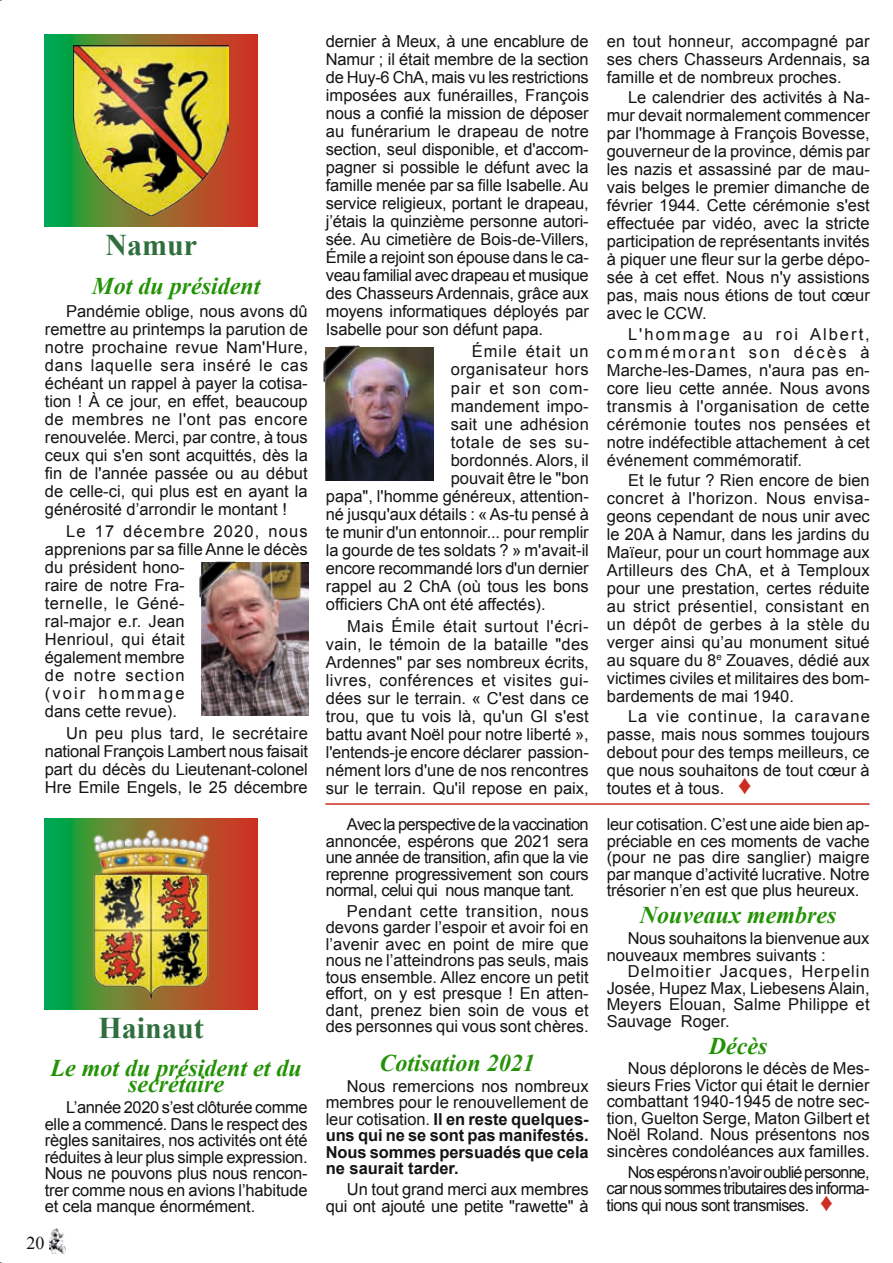
<style>
.page{position:relative;width:893px;height:1263px;background:#fff}
.page>*{position:absolute;margin:0;border:0;box-sizing:border-box;transform-origin:0 0}
.t1{font:700 30px "Times New Roman";color:#2f6f3e}
.t2{font:italic 700 24px "Times New Roman";color:#249207}
.t3{font:18px "Times New Roman";color:#131413}
.t4{font:16.5px/18px "Arial";color:#131413;text-align:justify}
.t5{font:700 16.5px/16.5px "Arial";letter-spacing:-.005em;color:#131413;text-align:justify}
.t6{font:16.5px "Arial";letter-spacing:.03em;color:#131413}
.t7{font:16.5px "Arial";letter-spacing:.04em;color:#131413}
.t8{font:16.5px "Arial";letter-spacing:.05em;color:#131413}
.t9{font:16.5px "Arial";letter-spacing:.055em;color:#131413}
.s1{font-weight:400}
.s2{font-weight:700;font-style:italic;font-size:27px;color:#cc2d22}
.s3{font-size:25.5px;color:#cc2d22}
</style>
<div class="page">
<img style="left:50px;top:1228px;width:16px;height:25px">
<svg style="left:45px;top:818px;width:212px;height:191px;background:#6c6e36"></svg>
<img style="left:74px;top:829px;width:154px;height:170px">
<svg style="left:45px;top:35px;width:213px;height:191px;background:#6d6d35"></svg>
<img style="left:74px;top:46px;width:154px;height:170px">
<img style="left:202px;top:562px;width:106px;height:153px">
<img style="left:199px;top:561px;width:63px;height:63px">
<img style="left:325px;top:348px;width:109px;height:132px">
<img style="left:323px;top:345px;width:63px;height:64px">
<hr style="left:325px;top:803px;width:545px;height:2px;background:#cc2d22">
<h1 class="t1" style="left:105px;top:223px;width:93px">Namur</h1>
<h2 class="t2" style="left:92px;top:270px;width:170px">Mot du président</h2>
<p class="t4" style="left:45px;top:302px;width:265px;text-indent:21px">Pandémie oblige, nous avons dû remettre au printemps la parution de notre prochaine revue Nam'Hure, dans laquelle sera inséré le cas échéant un rappel à payer la cotisa&shy;tion ! À ce jour, en effet, beaucoup de membres ne l'ont pas encore renouvelée. Merci, par contre, à tous ceux qui s'en sont acquittés, dès la fin de l'année passée ou au début de celle‑ci, qui plus est en ayant la générosité d’arrondir le montant !</p>
<p class="t4" style="left:45px;top:522px;width:264px;text-align:left;text-indent:21px">Le 17 décembre 2020, nous apprenions par sa fille Anne le décès du président hono-<br>raire de notre Fra-<br>ternelle, le Géné-<br>ral-major e.r. Jean<br>Henrioul, qui était<br>également membre<br>de notre section<br>(voir hommage<br>dans cette revue).</p>
<p class="t4" style="left:45px;top:724px;width:265px;text-indent:21px">Un peu plus tard, le secrétaire national François Lambert nous faisait part du décès du Lieutenant-colonel Hre Emile Engels, le 25 décembre</p>
<h1 class="t1" style="left:99px;top:1006px;width:107px">Hainaut</h1>
<h2 class="t2" style="left:51px;top:1051px;width:253px">Le mot du président et du</h2>
<h2 class="t2" style="left:128px;top:1067px;width:97px">secrétaire</h2>
<p class="t4" style="left:45px;top:1099px;width:264px;line-height:16.5px;text-indent:21px">L’année 2020 s’est clôturée comme elle a commencé. Dans le respect des règles sanitaires, nos activités ont été réduites à leur plus simple expression.<br>Nous ne pouvons plus nous rencon&shy;trer comme nous en avions l’habitude et cela manque énormément.</p>
<p class="t3" style="left:27px;top:1230px;width:19px">20</p>
<p class="t4" style="left:326px;top:32px;width:265px">dernier à Meux, à une encablure de Namur ; il était membre de la section de Huy-6 ChA, mais vu les restrictions imposées aux funérailles, François nous a confié la mission de déposer au funérarium le drapeau de notre section, seul disponible, et d'accom&shy;pagner si possible le défunt avec la famille menée par sa fille Isabelle. Au service religieux, portant le drapeau, j’étais la quinzième personne autori&shy;sée. Au cimetière de Bois-de-Villers, Émile a rejoint son épouse dans le ca&shy;veau familial avec drapeau et musique des Chasseurs Ardennais, grâce aux moyens informatiques déployés par Isabelle pour son défunt papa.</p>
<p class="t9" style="left:472px;top:340px;width:118px">Émile était un</p>
<p class="t6" style="left:451px;top:358px;width:140px">organisateur hors</p>
<p class="t8" style="left:451px;top:376px;width:140px">pair et son com-</p>
<p class="t4" style="left:451px;top:397px;width:140px">mandement impo-</p>
<p class="t4" style="left:451px;top:415px;width:140px">sait une adhésion</p>
<p class="t7" style="left:451px;top:430px;width:140px">totale de ses su-</p>
<p class="t4" style="left:451px;top:451px;width:140px">bordonnés. Alors, il</p>
<p class="t4" style="left:451px;top:469px;width:140px">pouvait être le "bon</p>
<p class="t4" style="left:326px;top:487px;width:264px">papa", l'homme généreux, attention-</p>
<p class="t4" style="left:326px;top:505px;width:264px">né jusqu'aux détails : «As-tu pensé à</p>
<p class="t4" style="left:326px;top:523px;width:264px">te munir d'un entonnoir... pour remplir</p>
<p class="t4" style="left:326px;top:541px;width:265px">la gourde de tes soldats ? » m'avait-il</p>
<p class="t4" style="left:326px;top:559px;width:264px">encore recommandé lors d'un dernier</p>
<p class="t4" style="left:326px;top:577px;width:264px">rappel au 2 ChA (où tous les bons</p>
<p class="t4" style="left:326px;top:595px;width:221px">officiers ChA ont été affectés).</p>
<p class="t4" style="left:326px;top:617px;width:264px;text-indent:21px">Mais Émile était surtout l'écri&shy;vain, le témoin de la bataille "des Ardennes" par ses nombreux écrits, livres, conférences et visites gui&shy;dées sur le terrain. « C'est dans ce trou, que tu vois là, qu'un GI s'est battu avant Noël pour notre liberté », l'entends-je encore déclarer passion&shy;nément lors d'une de nos rencontres sur le terrain. Qu'il repose en paix,</p>
<p class="t4" style="left:326px;top:816px;width:265px;line-height:16.5px;text-indent:21px">Avec la perspective de la vaccination annoncée, espérons que 2021 sera une année de transition, afin que la vie reprenne progressivement son cours normal, celui qui nous manque tant.</p>
<p class="t4" style="left:326px;top:903px;width:265px;line-height:16.5px;text-indent:21px">Pendant cette transition, nous devons garder l’espoir et avoir foi en l’avenir avec en point de mire que nous ne l’atteindrons pas seuls, mais tous ensemble. Allez encore un petit effort, on y est presque ! En atten&shy;dant, prenez bien soin de vous et des personnes qui vous sont chères.</p>
<h2 class="t2" style="left:379px;top:1046px;width:157px">Cotisation 2021</h2>
<p class="t5" style="left:326px;top:1078px;width:265px;text-indent:21px"><span class="s1">Nous remercions nos nombreux membres pour le renouvellement de leur cotisation.</span> Il en reste quelques&shy;uns qui ne se sont pas manifestés.<br>Nous sommes persuadés que cela ne saurait tarder.</p>
<p class="t4" style="left:326px;top:1181px;width:264px;line-height:16.5px;text-align:right">Un tout grand merci aux membres qui ont ajouté une petite "rawette" à</p>
<p class="t4" style="left:607px;top:32px;width:264px">en tout honneur, accompagné par ses chers Chasseurs Ardennais, sa famille et de nombreux proches.</p>
<p class="t4" style="left:607px;top:88px;width:265px;text-indent:21px">Le calendrier des activités à Na&shy;mur devait normalement commencer par l'hommage à François Bovesse, gouverneur de la province, démis par les nazis et assassiné par de mau&shy;vais belges le premier dimanche de février 1944. Cette cérémonie s'est effectuée par vidéo, avec la stricte participation de représentants invités à piquer une fleur sur la gerbe dépo&shy;sée à cet effet. Nous n'y assistions pas, mais nous étions de tout cœur avec le CCW.</p>
<p class="t4" style="left:607px;top:325px;width:265px;text-indent:21px">L'hommage au roi Albert, commémorant son décès à Marche‑les‑Dames, n'aura pas en&shy;core lieu cette année. Nous avons transmis à l'organisation de cette cérémonie toutes nos pensées et notre indéfectible attachement à cet événement commémoratif.</p>
<p class="t4" style="left:607px;top:471px;width:265px;text-indent:21px">Et le futur ? Rien encore de bien concret à l'horizon. Nous envisa&shy;geons cependant de nous unir avec le 20A à Namur, dans les jardins du Maïeur, pour un court hommage aux Artilleurs des ChA, et à Temploux pour une prestation, certes réduite au strict présentiel, consistant en un dépôt de gerbes à la stèle du verger ainsi qu’au monument situé au square du 8<sup>e</sup> Zouaves, dédié aux victimes civiles et militaires des bom&shy;bardements de mai 1940.</p>
<p class="t4" style="left:607px;top:707px;width:265px;text-indent:21px">La vie continue, la caravane passe, mais nous sommes toujours debout pour des temps meilleurs, ce que nous souhaitons de tout cœur à toutes et à tous. <span class="s2">♦</span></p>
<p class="t4" style="left:607px;top:816px;width:264px;line-height:16.5px">leur cotisation. C’est une aide bien ap&shy;préciable en ces moments de vache (pour ne pas dire sanglier) maigre par manque d’activité lucrative. Notre trésorier n’en est que plus heureux.</p>
<h2 class="t2" style="left:640px;top:898px;width:198px">Nouveaux membres</h2>
<p class="t4" style="left:607px;top:930px;width:264px;line-height:16.5px;text-indent:21px">Nous souhaitons la bienvenue aux nouveaux membres suivants :</p>
<p class="t4" style="left:607px;top:963px;width:264px;line-height:16.5px;text-indent:21px">Delmoitier Jacques, Herpelin Josée, Hupez Max, Liebesens Alain, Meyers Elouan, Salme Philippe et Sauvage Roger.</p>
<h2 class="t2" style="left:709px;top:1029px;width:60px">Décès</h2>
<p class="t4" style="left:607px;top:1060px;width:264px;line-height:16.5px;text-indent:21px">Nous déplorons le décès de Mes&shy;sieurs Fries Victor qui était le dernier combattant 1940-1945 de notre sec&shy;tion, Guelton Serge, Maton Gilbert et Noël Roland. Nous présentons nos sincères condoléances aux familles.</p>
<p class="t4" style="left:607px;top:1163px;width:264px;line-height:16.5px;text-indent:21px">Nos espérons n’avoir oublié personne, car nous sommes tributaires des informa&shy;tions qui nous sont transmises. <span class="s3">♦</span></p>
</div>
